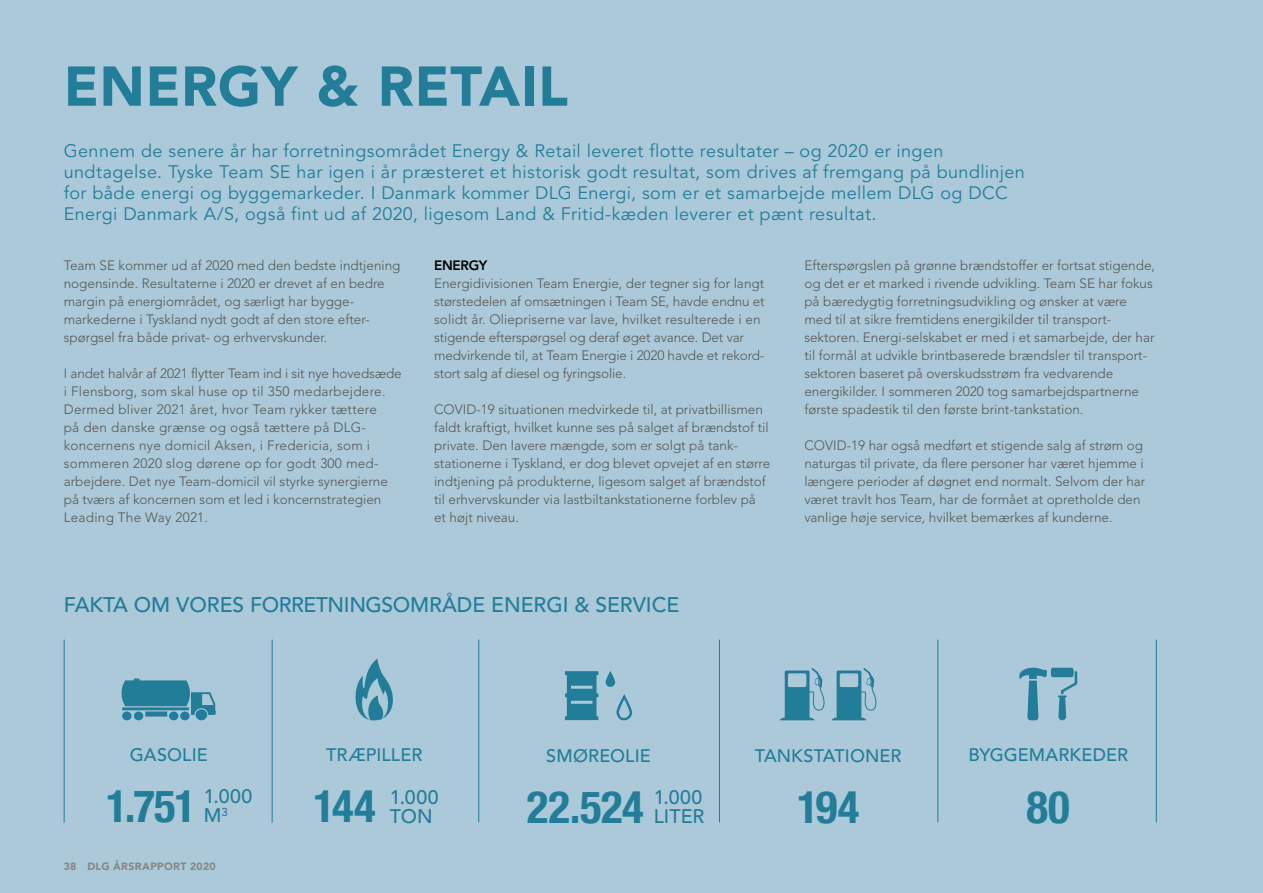
<style>
.page{position:relative;width:1263px;height:893px;background:#abc9d8}
.page>*{position:absolute;margin:0;border:0;box-sizing:border-box;transform-origin:0 0}
.Rubrik{font:900 55.5px "Avenir LT Std";letter-spacing:.015em;color:#227d99}
.Indhold_PROCENT_Body{font:700 condensed 45px "Helvetica Neue";letter-spacing:-.01em;color:#227d99}
.Brød_9_12{font:500 21px "Avenir LT Std";color:#227d99}
.Indhold_PROCENT_Body-2{font:500 19.5px/19.5px "Avenir LT Std";letter-spacing:.015em;color:#227d99}
.Manchet{font:18px/21px "Avenir LT Std";letter-spacing:.02em;color:#227d99}
.Indhold_PROCENT_Body-3{font:500 18px "Avenir LT Std";letter-spacing:.005em;color:#227d99}
.Brød_9_12-2{font:300 13.5px/18px "Avenir LT Std";color:#575756}
.Brød_9_12-3{font:300 13.5px/18px "Avenir LT Std";letter-spacing:.02em;color:#575756}
.MR{font:800 13.5px "Avenir LT Std";letter-spacing:-.02em;color:#000}
.t1{font:900 10.5px "Avenir LT Std";letter-spacing:.035em;color:#878787}
</style>
<div class="page">
<hr style="left:64px;top:640px;width:1px;height:182px;background:#227d99">
<hr style="left:272px;top:640px;width:1px;height:182px;background:#227d99">
<hr style="left:478px;top:640px;width:1px;height:182px;background:#227d99">
<hr style="left:719px;top:640px;width:1px;height:182px;background:#227d99">
<hr style="left:937px;top:640px;width:1px;height:182px;background:#227d99">
<hr style="left:1156px;top:640px;width:1px;height:182px;background:#227d99">
<svg style="left:121px;top:678px;width:95px;height:42px"></svg>
<svg style="left:355px;top:659px;width:38px;height:61px"></svg>
<svg style="left:565px;top:671px;width:68px;height:49px"></svg>
<svg style="left:780px;top:668px;width:45px;height:52px"></svg>
<svg style="left:832px;top:668px;width:44px;height:52px"></svg>
<svg style="left:1019px;top:668px;width:58px;height:52px"></svg>
<p class="Rubrik" style="left:64px;top:53px;width:506px">ENERGY &amp; RETAIL</p>
<p class="Manchet" style="left:64px;top:140px;width:963px">Gennem de senere år har forretningsområdet Energy &amp; Retail leveret flotte resultater – og 2020 er ingen undtagelse. Tyske Team SE har igen i år præsteret et historisk godt resultat, som drives af fremgang på bundlinjen for både energi og byggemarkeder. I Danmark kommer DLG Energi, som er et samarbejde mellem DLG og DCC Energi Danmark A/S, også fint ud af 2020, ligesom Land &amp; Fritid-kæden leverer et pænt resultat.</p>
<p class="Brød_9_12-2" style="left:64px;top:257px;width:338px">Team SE kommer ud af 2020 med den bedste indtjening nogensinde. Resultaterne i 2020 er drevet af en bedre margin på energiområdet, og særligt har bygge&shy;markederne i Tyskland nydt godt af den store efter&shy;spørgsel fra både privat- og erhvervskunder.</p>
<p class="Brød_9_12-3" style="left:64px;top:365px;width:339px">I andet halvår af 2021 flytter Team ind i sit nye hovedsæde i Flensborg, som skal huse op til 350 medarbejdere.<br>Dermed bliver 2021 året, hvor Team rykker tættere<br>på den danske grænse og også tættere på DLG&shy;koncernens nye domicil Aksen, i Fredericia, som i sommeren 2020 slog dørene op for godt 300 med&shy;arbejdere. Det nye Team-domicil vil styrke synergierne på tværs af koncernen som et led i koncernstrategien Leading The Way 2021.</p>
<p class="Brød_9_12-2" style="left:804px;top:257px;width:352px">Efterspørgslen på grønne brændstoffer er fortsat stigende, og det er et marked i rivende udvikling. Team SE har fokus på bæredygtig forretningsudvikling og ønsker at være med til at sikre fremtidens energikilder til transport&shy;sektoren. Energi-selskabet er med i et samarbejde, der har til formål at udvikle brintbaserede brændsler til transport&shy;sektoren baseret på overskudsstrøm fra vedvarende energikilder. I sommeren 2020 tog samarbejdspartnerne første spadestik til den første brint-tankstation.</p>
<p class="Brød_9_12-2" style="left:804px;top:437px;width:342px">COVID-19 har også medført et stigende salg af strøm og naturgas til private, da flere personer har været hjemme i længere perioder af døgnet end normalt. Selvom der har været travlt hos Team, har de formået at opretholde den vanlige høje service, hvilket bemærkes af kunderne.</p>
<p class="MR" style="left:434px;top:258px;width:55px">ENERGY</p>
<p class="Brød_9_12-2" style="left:434px;top:275px;width:332px">Energidivisionen Team Energie, der tegner sig for langt størstedelen af omsætningen i Team SE, havde endnu et solidt år. Oliepriserne var lave, hvilket resulterede i en stigende efterspørgsel og deraf øget avance. Det var medvirkende til, at Team Energie i 2020 havde et rekord&shy;stort salg af diesel og fyringsolie.</p>
<p class="Brød_9_12-2" style="left:434px;top:401px;width:338px">COVID-19 situationen medvirkede til, at privatbillismen faldt kraftigt, hvilket kunne ses på salget af brændstof til private. Den lavere mængde, som er solgt på tank&shy;stationerne i Tyskland, er dog blevet opvejet af en større indtjening på produkterne, ligesom salget af brændstof til erhvervskunder via lastbiltankstationerne forblev på et højt niveau.</p>
<p class="Brød_9_12" style="left:64px;top:593px;width:617px">FAKTA OM VORES FORRETNINGSOMRÅDE ENERGI &amp; SERVICE</p>
<p class="Indhold_PROCENT_Body-3" style="left:130px;top:745px;width:79px">GASOLIE</p>
<p class="Indhold_PROCENT_Body" style="left:106px;top:769px;width:91px">1.751</p>
<p class="Indhold_PROCENT_Body-2" style="left:204px;top:787px;width:50px">1.000</p>
<p class="Indhold_PROCENT_Body-2" style="left:204px;top:806px;width:25px">M<sup>3</sup></p>
<p class="t1" style="left:64px;top:860px;width:154px">38 DLG ÅRSRAPPORT 2020</p>
<p class="Indhold_PROCENT_Body-3" style="left:326px;top:745px;width:98px">TRÆPILLER</p>
<p class="Indhold_PROCENT_Body" style="left:313px;top:769px;width:64px">144</p>
<p class="Indhold_PROCENT_Body-2" style="left:390px;top:788px;width:50px">1.000<br>TON</p>
<p class="Indhold_PROCENT_Body-3" style="left:546px;top:745px;width:106px">SMØREOLIE</p>
<p class="Indhold_PROCENT_Body" style="left:527px;top:770px;width:118px">22.524</p>
<p class="Indhold_PROCENT_Body-2" style="left:654px;top:788px;width:50px">1.000</p>
<p class="Indhold_PROCENT_Body-2" style="left:654px;top:807px;width:52px">LITER</p>
<p class="Indhold_PROCENT_Body-3" style="left:755px;top:745px;width:148px">TANKSTATIONER</p>
<p class="Indhold_PROCENT_Body" style="left:797px;top:770px;width:64px">194</p>
<p class="Indhold_PROCENT_Body-3" style="left:968px;top:745px;width:161px">BYGGEMARKEDER</p>
<p class="Indhold_PROCENT_Body" style="left:1026px;top:770px;width:45px">80</p>
</div>
